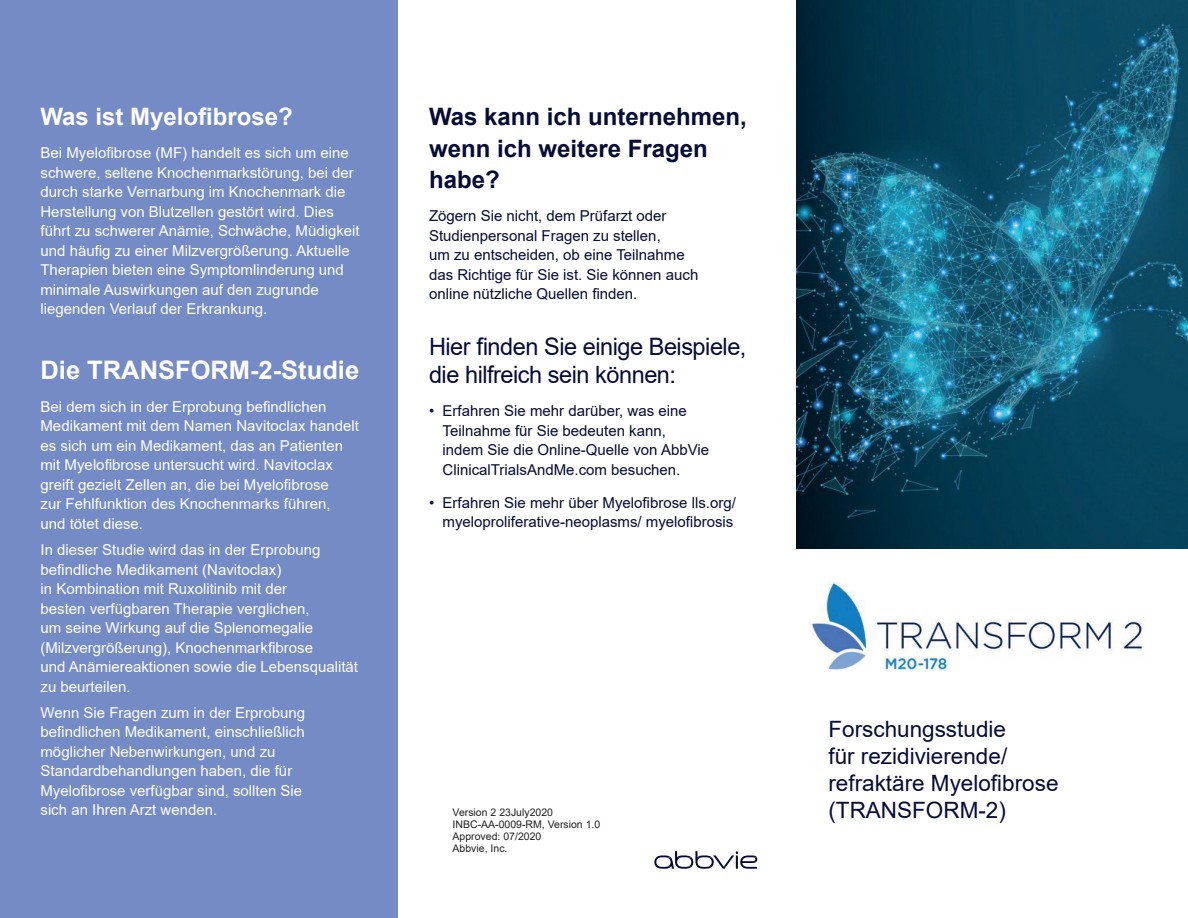
<style>
.page{position:relative;width:1188px;height:918px;background:#fff}
.page>*{position:absolute;margin:0;border:0;box-sizing:border-box;transform-origin:0 0}
.t1{font:700 25.5px "Arial";color:#fff}
.t2{font:24px/28.8px "Arial";letter-spacing:-.02em;color:#060c34}
.t3{font:700 24px/31.5px "Arial";color:#060c34}
.t4{font:700 24px "Arial";color:#fff}
.t5{font:22.5px/27px "Arial";color:#060c34}
.t6{font:15px/19.5px "Arial";color:#fff}
.t7{font:15px/19.5px "Arial";color:#060c34}
.t8{font:10.5px/12px "Arial";color:#231f20}
</style>
<div class="page">
<div style="left:0;top:0;width:398px;height:918px;background:#748bc5"></div>
<img style="left:809px;top:582px;width:336px;height:88px">
<img style="left:797px;top:0;width:391px;height:549px">
<svg style="left:654px;top:851px;width:103px;height:18px"></svg>
<h2 class="t4" style="left:40px;top:100px;width:254px">Was ist Myelofibrose?</h2>
<p class="t6" style="left:40px;top:143px;width:321px">Bei Myelofibrose (MF) handelt es sich um eine schwere, seltene Knochenmarkstörung, bei der durch starke Vernarbung im Knochenmark die Herstellung von Blutzellen gestört wird. Dies führt zu schwerer Anämie, Schwäche, Müdigkeit und häufig zu einer Milzvergrößerung. Aktuelle Therapien bieten eine Symptomlinderung und minimale Auswirkungen auf den zugrunde liegenden Verlauf der Erkrankung.</p>
<h1 class="t1" style="left:40px;top:352px;width:320px">Die TRANSFORM-2-Studie</h1>
<p class="t6" style="left:40px;top:397px;width:320px">Bei dem sich in der Erprobung befindlichen Medikament mit dem Namen Navitoclax handelt es sich um ein Medikament, das an Patienten mit Myelofibrose untersucht wird. Navitoclax greift gezielt Zellen an, die bei Myelofibrose<br>zur Fehlfunktion des Knochenmarks führen, und tötet diese.</p>
<p class="t6" style="left:40px;top:540px;width:319px">In dieser Studie wird das in der Erprobung befindliche Medikament (Navitoclax)<br>in Kombination mit Ruxolitinib mit der<br>besten verfügbaren Therapie verglichen,<br>um seine Wirkung auf die Splenomegalie (Milzvergrößerung), Knochenmarkfibrose<br>und Anämiereaktionen sowie die Lebensqualität zu beurteilen.</p>
<p class="t6" style="left:40px;top:703px;width:266px">Wenn Sie Fragen zum in der Erprobung befindlichen Medikament, einschließlich möglicher Nebenwirkungen, und zu Standardbehandlungen haben, die für Myelofibrose verfügbar sind, sollten Sie sich an Ihren Arzt wenden.</p>
<h2 class="t3" style="left:429px;top:102px;width:319px">Was kann ich unternehmen, wenn ich weitere Fragen habe?</h2>
<p class="t7" style="left:429px;top:206px;width:271px">Zögern Sie nicht, dem Prüfarzt oder Studienpersonal Fragen zu stellen,<br>um zu entscheiden, ob eine Teilnahme das Richtige für Sie ist. Sie können auch online nützliche Quellen finden.</p>
<h2 class="t2" style="left:429px;top:332px;width:319px">Hier finden Sie einige Beispiele, die hilfreich sein können:</h2>
<p class="t7" style="left:443px;top:401px;width:268px;text-indent:-14px">• Erfahren Sie mehr darüber, was eine Teilnahme für Sie bedeuten kann, indem Sie die Online-Quelle von AbbVie ClinicalTrialsAndMe.com besuchen.</p>
<p class="t7" style="left:429px;top:493px;width:308px;text-align:right">• Erfahren Sie mehr über Myelofibrose lls.org/ myeloproliferative-neoplasms/ myelofibrosis</p>
<p class="t8" style="left:453px;top:806px;width:149px">Version 2 23July2020<br>INBC-AA-0009-RM, Version 1.0<br>Approved: 07/2020<br>Abbvie, Inc.</p>
<h3 class="t5" style="left:828px;top:715px;width:232px">Forschungsstudie<br>für rezidivierende/ refraktäre Myelofibrose (TRANSFORM-2)</h3>
</div>
